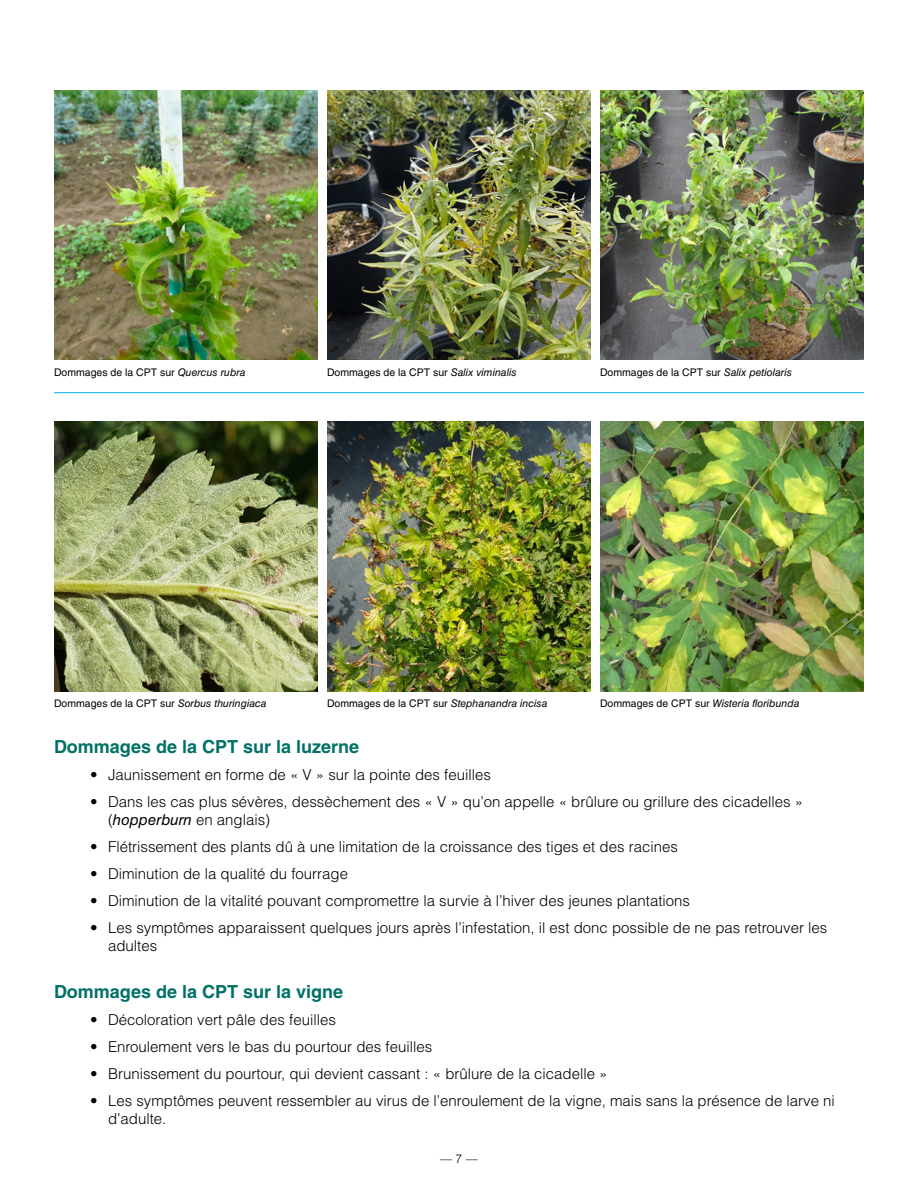
<style>
.page{position:relative;width:918px;height:1188px;background:#fff}
.page>*{position:absolute;margin:0;border:0;box-sizing:border-box;transform-origin:0 0}
.t1{font:700 18px "Helvetica LT Std";color:#007166}
.t2{font:300 15px/18px "Helvetica LT Std";color:#000}
.t3{font:300 12px "Helvetica LT Std";color:#000}
.t4{font:10.5px "Helvetica LT Std";color:#000}
.t5{font:italic 10.5px "Helvetica LT Std";color:#000}
.s1{font-style:italic}
.s2{font-style:normal}
.s3{font-weight:400;font-style:italic}
</style>
<div class="page">
<img style="left:54px;top:90px;width:264px;height:270px">
<img style="left:327px;top:90px;width:264px;height:270px">
<img style="left:600px;top:90px;width:264px;height:270px">
<hr style="left:54px;top:392px;width:810px;height:1px;background:#00aeef">
<img style="left:54px;top:421px;width:264px;height:270px">
<img style="left:327px;top:421px;width:264px;height:270px">
<img style="left:600px;top:421px;width:264px;height:270px">
<p class="t4" style="left:54px;top:366px;width:193px">Dommages de la CPT sur <span class="s1">Quercus rubra</span></p>
<p class="t4" style="left:327px;top:366px;width:191px">Dommages de la CPT sur <span class="s1">Salix viminalis</span></p>
<p class="t4" style="left:600px;top:366px;width:193px">Dommages de la CPT sur <span class="s1">Salix petiolaris</span></p>
<p class="t4" style="left:54px;top:697px;width:214px">Dommages de la CPT sur <span class="s1">Sorbus thuringiaca</span></p>
<p class="t4" style="left:327px;top:697px;width:222px">Dommages de la CPT sur <span class="s1">Stephanandra incisa</span></p>
<p class="t5" style="left:600px;top:697px;width:201px"><span class="s2">Dommages de CPT sur</span> Wisteria floribunda</p>
<p class="t1" style="left:54px;top:736px;width:307px">Dommages de la CPT sur la luzerne</p>
<p class="t2" style="left:90px;top:766px;width:402px">• Jaunissement en forme de « V » sur la pointe des feuilles</p>
<p class="t2" style="left:108px;top:793px;width:697px;text-indent:-18px">• Dans les cas plus sévères, dessèchement des « V » qu’on appelle « brûlure ou grillure des cicadelles » (<span class="s3">hopperburn</span> en anglais)</p>
<p class="t2" style="left:90px;top:838px;width:589px">• Flétrissement des plants dû à une limitation de la croissance des tiges et des racines</p>
<p class="t2" style="left:90px;top:865px;width:260px">• Diminution de la qualité du fourrage</p>
<p class="t2" style="left:90px;top:892px;width:602px">• Diminution de la vitalité pouvant compromettre la survie à l’hiver des jeunes plantations</p>
<p class="t2" style="left:108px;top:919px;width:721px;text-indent:-18px">• Les symptômes apparaissent quelques jours après l’infestation, il est donc possible de ne pas retrouver les adultes</p>
<p class="t1" style="left:54px;top:980px;width:291px">Dommages de la CPT sur la vigne</p>
<p class="t2" style="left:90px;top:1010px;width:247px">• Décoloration vert pâle des feuilles</p>
<p class="t2" style="left:90px;top:1037px;width:344px">• Enroulement vers le bas du pourtour des feuilles</p>
<p class="t2" style="left:90px;top:1064px;width:519px">• Brunissement du pourtour, qui devient cassant : « brûlure de la cicadelle »</p>
<p class="t2" style="left:108px;top:1091px;width:728px;text-indent:-18px">• Les symptômes peuvent ressembler au virus de l’enroulement de la vigne, mais sans la présence de larve ni d’adulte.</p>
<p class="t3" style="left:440px;top:1151px;width:39px">— 7 —</p>
</div>
